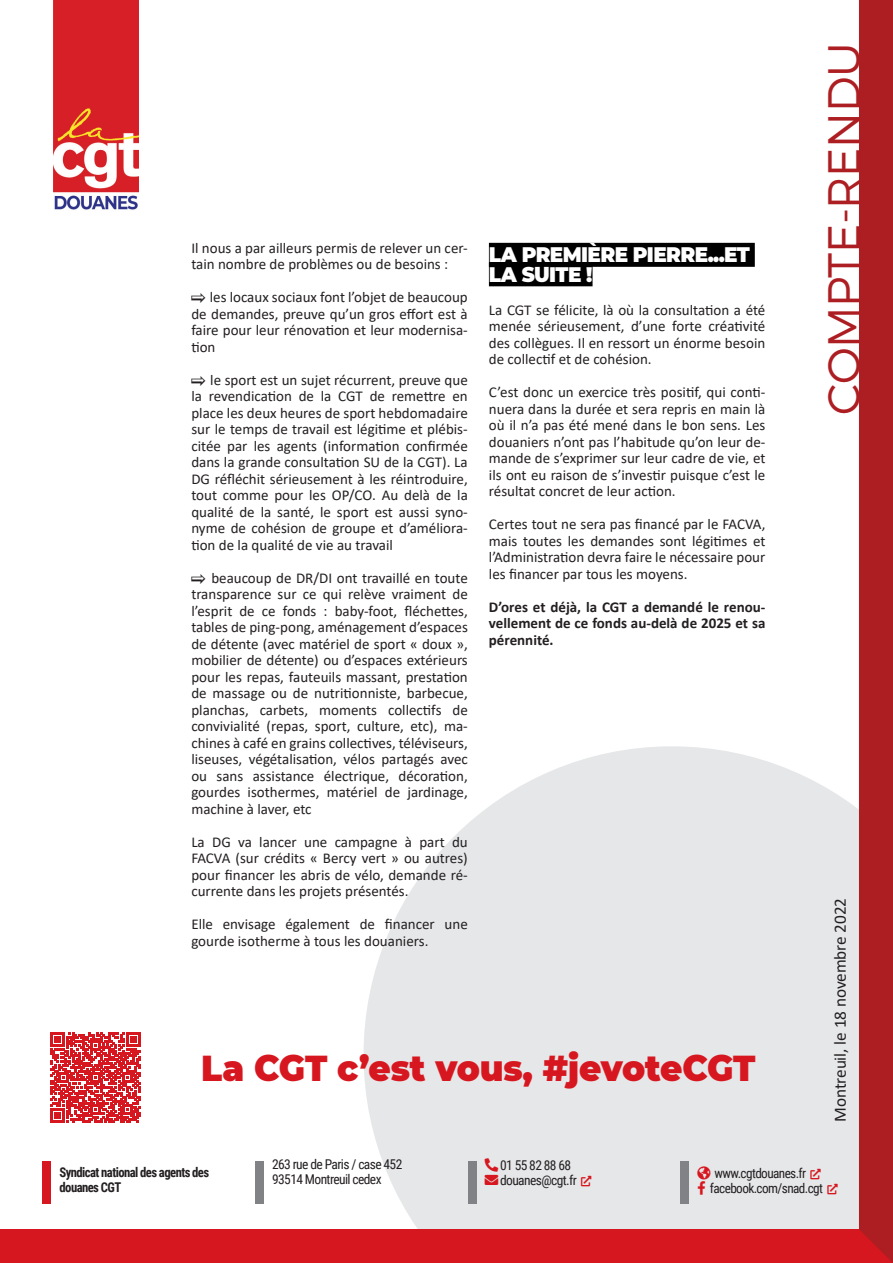
<style>
.page{position:relative;width:893px;height:1263px;background:#fff}
.page>*{position:absolute;margin:0;border:0;box-sizing:border-box;transform-origin:0 0}
.t1{font:300 45px "Montserrat";letter-spacing:-.01em;color:#ad1e22}
.t2{font:900 36px "Montserrat";color:#d7171f;scale:.95 1}
.t3{font:900 21px/19.5px "Montserrat";letter-spacing:-.03em;color:#fff;scale:.95 1}
.t4{font:17.25px "Calibri";letter-spacing:-.005em;color:#231f20}
.t5{font:15px/16.5px "Calibri";color:#231f20;text-align:justify}
.t6{font:700 15px/16.5px "Calibri";color:#231f20;text-align:justify}
.t7{font:13.5px/15px "Roboto Condensed";letter-spacing:-.045em;color:#231f20}
.t8{font:700 13.5px/15px "Roboto Condensed";letter-spacing:-.045em;color:#231f20;scale:.94 1}
.s1{font-family:"Pointers"}
.s2{color:#d7171f}
</style>
<div class="page">
<svg style="left:364px;top:746px;width:495px;height:483px;background:#e8e9eb"></svg>
<div style="left:43px;top:1161px;width:8px;height:42px;background:#d7171f"></div>
<div style="left:255px;top:1161px;width:9px;height:42px;background:#808285"></div>
<div style="left:468px;top:1161px;width:8px;height:42px;background:#808285"></div>
<div style="left:680px;top:1161px;width:9px;height:42px;background:#808285"></div>
<div style="left:0;top:1229px;width:893px;height:34px;background:#d7171f"></div>
<div style="left:859px;top:0;width:34px;height:1263px;background:#ad1e22"></div>
<img style="left:53px;top:0;width:85px;height:210px">
<div style="left:489px;top:243px;width:266px;height:24px;background:#000"></div>
<div style="left:489px;top:262px;width:104px;height:24px;background:#000"></div>
<svg style="left:51px;top:1032px;width:90px;height:90px"></svg>
<svg style="left:485px;top:1158px;width:13px;height:27px"></svg>
<svg style="left:581px;top:1176px;width:10px;height:10px"></svg>
<svg style="left:811px;top:1168px;width:10px;height:11px"></svg>
<svg style="left:697px;top:1166px;width:13px;height:28px"></svg>
<svg style="left:827px;top:1183px;width:11px;height:11px"></svg>
<p class="t5" style="left:191px;top:239px;width:278px">Il nous a par ailleurs permis de relever un cer&shy;tain nombre de problèmes ou de besoins :</p>
<p class="t5" style="left:191px;top:288px;width:278px"><span class="s1">'</span> les locaux sociaux font l’objet de beaucoup de demandes, preuve qu’un gros effort est à faire pour leur rénovation et leur modernisa&shy;tion</p>
<p class="t5" style="left:191px;top:371px;width:278px"><span class="s1">'</span> le sport est un sujet récurrent, preuve que la revendication de la CGT de remettre en place les deux heures de sport hebdomadaire sur le temps de travail est légitime et plébis&shy;citée par les agents (information confirmée dans la grande consultation SU de la CGT). La DG réfléchit sérieusement à les réintroduire, tout comme pour les OP/CO. Au delà de la qualité de la santé, le sport est aussi syno&shy;nyme de cohésion de groupe et d’améliora&shy;tion de la qualité de vie au travail</p>
<p class="t5" style="left:191px;top:569px;width:278px"><span class="s1">'</span> beaucoup de DR/DI ont travaillé en toute transparence sur ce qui relève vraiment de l’esprit de ce fonds : baby-foot, fléchettes, tables de ping-pong, aménagement d’espaces de détente (avec matériel de sport « doux », mobilier de détente) ou d’espaces extérieurs pour les repas, fauteuils massant, prestation de massage ou de nutritionniste, barbecue, planchas, carbets, moments collectifs de convivialité (repas, sport, culture, etc), ma&shy;chines à café en grains collectives, téléviseurs, liseuses, végétalisation, vélos partagés avec ou sans assistance électrique, décoration, gourdes isothermes, matériel de jardinage, machine à laver, etc</p>
<p class="t5" style="left:191px;top:833px;width:278px">La DG va lancer une campagne à part du FACVA (sur crédits « Bercy vert » ou autres) pour financer les abris de vélo, demande ré&shy;currente dans les projets présentés.</p>
<p class="t5" style="left:191px;top:915px;width:278px">Elle envisage également de financer une gourde isotherme à tous les douaniers.</p>
<h3 class="t3" style="left:489px;top:244px;width:276px">LA PREMIÈRE PIERRE...ET<br>LA SUITE !</h3>
<p class="t5" style="left:489px;top:301px;width:278px">La CGT se félicite, là où la consultation a été menée sérieusement, d’une forte créativité des collègues. Il en ressort un énorme besoin de collectif et de cohésion.</p>
<p class="t5" style="left:489px;top:384px;width:278px">C’est donc un exercice très positif, qui conti&shy;nuera dans la durée et sera repris en main là où il n’a pas été mené dans le bon sens. Les douaniers n’ont pas l’habitude qu’on leur de&shy;mande de s’exprimer sur leur cadre de vie, et ils ont eu raison de s’investir puisque c’est le résultat concret de leur action.</p>
<p class="t5" style="left:489px;top:516px;width:278px">Certes tout ne sera pas financé par le FACVA, mais toutes les demandes sont légitimes et l’Administration devra faire le nécessaire pour les financer par tous les moyens.</p>
<p class="t6" style="left:489px;top:598px;width:278px">D’ores et déjà, la CGT a demandé le renou&shy;vellement de ce fonds au-delà de 2025 et sa pérennité.</p>
<h2 class="t2" style="left:201px;top:1041px;width:83px">LA CGT</h2>
<h2 class="t2" style="left:337px;top:1041px;width:390px">C’EST VOUS, #JEVOTECGT</h2>
<h1 class="t1" style="left:816px;top:415px;width:373px;rotate:-90deg">compte-rendu</h1>
<p class="t4" style="left:828px;top:1122px;width:225px;rotate:-90deg">Montreuil, le 18 novembre 2022</p>
<p class="t8" style="left:60px;top:1164px;width:161px">Syndicat national des agents des douanes CGT</p>
<p class="t7" style="left:272px;top:1156px;width:132px">263 rue de Paris / case 452<br>93514 Montreuil cedex</p>
<p class="t7" style="left:500px;top:1157px;width:93px;text-indent:-15px"><span class="s2">□■●▼</span> 01 55 82 88 68 douanes@cgt.fr <span class="s2">▼■●●■●▼</span></p>
<p class="t7" style="left:697px;top:1165px;width:125px"><span class="s2">●□▲</span> www.cgtdouanes.fr <span class="s2">▼■●●■●▼</span></p>
<p class="t7" style="left:697px;top:1180px;width:142px"><span class="s2">□□</span> facebook.com/snad.cgt <span class="s2">▼■●●■●▼</span></p>
</div>
